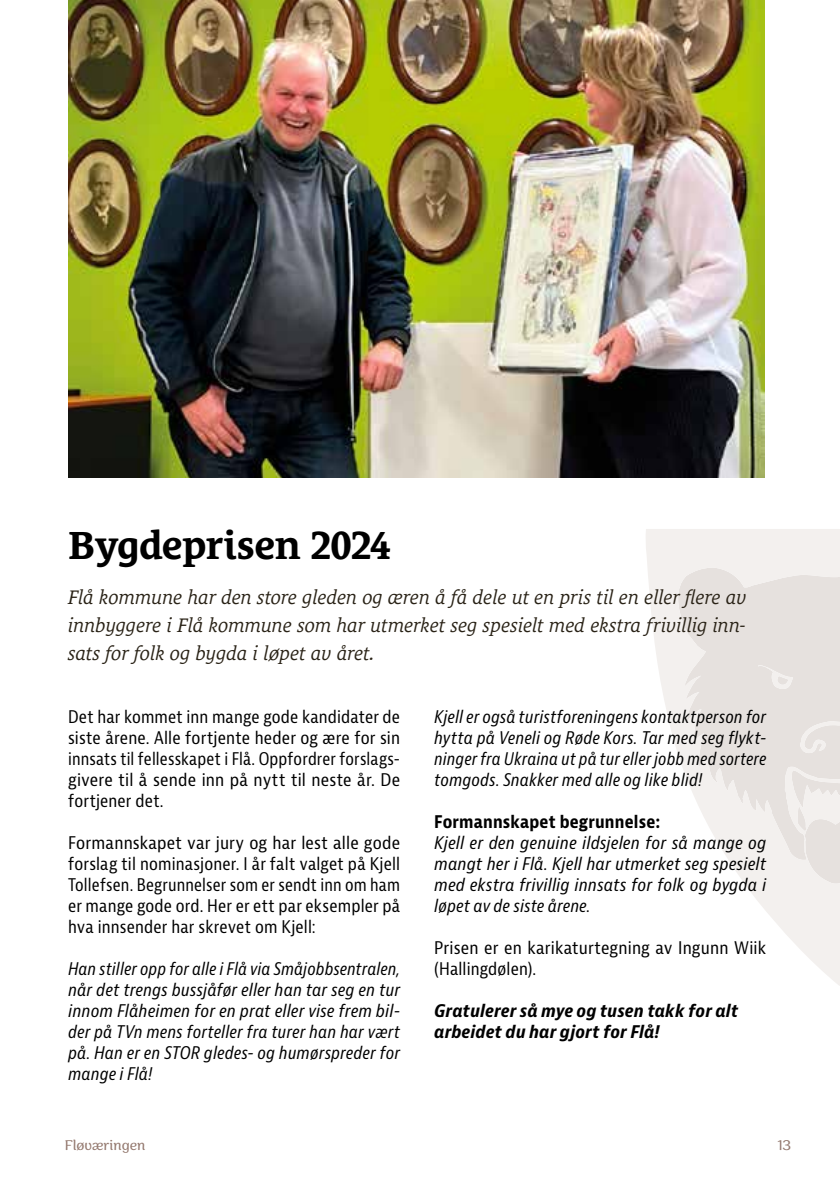
<style>
.page{position:relative;width:840px;height:1191px;background:#fff}
.page>*{position:absolute;margin:0;border:0;box-sizing:border-box;transform-origin:0 0}
.t1{font:700 40px "Le Monde Courrier Std";letter-spacing:-.015em;color:#000}
.t2{font:italic 20px/28px "Le Monde Courrier Std";letter-spacing:-.01em;color:#292216;text-align:justify}
.t3{font:condensed 17px/21px "Bernina Sans";letter-spacing:.01em;color:#000;text-align:justify}
.t4{font:italic condensed 17px/21px "Bernina Sans";letter-spacing:.01em;color:#000;text-align:justify;scale:.93 1}
.t5{font:condensed 17px/21px "Bernina Sans";letter-spacing:.01em;color:#000;text-align:justify;scale:.95 1}
.t6{font:italic condensed 17px/21px "Bernina Sans";letter-spacing:.01em;color:#000;text-align:justify;scale:.94 1}
.t7{font:italic condensed 17px/21px "Bernina Sans";letter-spacing:.01em;color:#000;text-align:justify}
.t8{font:italic 700 condensed 17px/21px "Bernina Sans";letter-spacing:.01em;color:#000}
.t9{font:700 condensed 17px "Bernina Sans";letter-spacing:.01em;color:#000;scale:.95 1}
.t10{font:300 16px "Sirenia";color:#94796f}
</style>
<div class="page">
<svg style="left:646px;top:529px;width:193px;height:456px"></svg>
<img style="left:69px;top:0;width:695px;height:477px">
<h1 class="t1" style="left:68px;top:522px;width:324px">Bygdeprisen 2024</h1>
<p class="t2" style="left:68px;top:583px;width:680px">Flå kommune har den store gleden og æren å få dele ut en pris til en eller flere av innbyggere i Flå kommune som har utmerket seg spesielt med ekstra frivillig inn&shy;sats for folk og bygda i løpet av året.</p>
<p class="t5" style="left:68px;top:707px;width:351px">Det har kommet inn mange gode kandidater de siste årene. Alle fortjente heder og ære for sin innsats til fellesskapet i Flå. Oppfordrer forslags&shy;givere til å sende inn på nytt til neste år. De fortjener det.</p>
<p class="t3" style="left:68px;top:833px;width:333px">Formannskapet var jury og har lest alle gode forslag til nominasjoner. I år falt valget på Kjell Tollefsen. Begrunnelser som er sendt inn om ham er mange gode ord. Her er ett par eksempler på hva innsender har skrevet om Kjell:</p>
<p class="t4" style="left:68px;top:959px;width:358px">Han stiller opp for alle i Flå via Småjobbsentralen, når det trengs bussjåfør eller han tar seg en tur innom Flåheimen for en prat eller vise frem bil&shy;der på TVn mens forteller fra turer han har vært på. Han er en STOR gledes- og humørspreder for mange i Flå!</p>
<p class="t6" style="left:434px;top:707px;width:354px">Kjell er også turistforeningens kontaktperson for hytta på Veneli og Røde Kors. Tar med seg flykt&shy;ninger fra Ukraina ut på tur eller jobb med sortere tomgods. Snakker med alle og like blid!</p>
<p class="t9" style="left:434px;top:811px;width:239px">Formannskapet begrunnelse:</p>
<p class="t7" style="left:434px;top:833px;width:333px">Kjell er den genuine ildsjelen for så mange og mangt her i Flå. Kjell har utmerket seg spesielt med ekstra frivillig innsats for folk og bygda i løpet av de siste årene.</p>
<p class="t3" style="left:434px;top:938px;width:333px">Prisen er en karikaturtegning av Ingunn Wiik (Hallingdølen).</p>
<p class="t8" style="left:434px;top:1001px;width:305px">Gratulerer så mye og tusen takk for alt arbeidet du har gjort for Flå!</p>
<p class="t10" style="left:65px;top:1136px;width:82px">Fløværingen</p>
<p class="t10" style="left:777px;top:1136px;width:15px">13</p>
</div>
